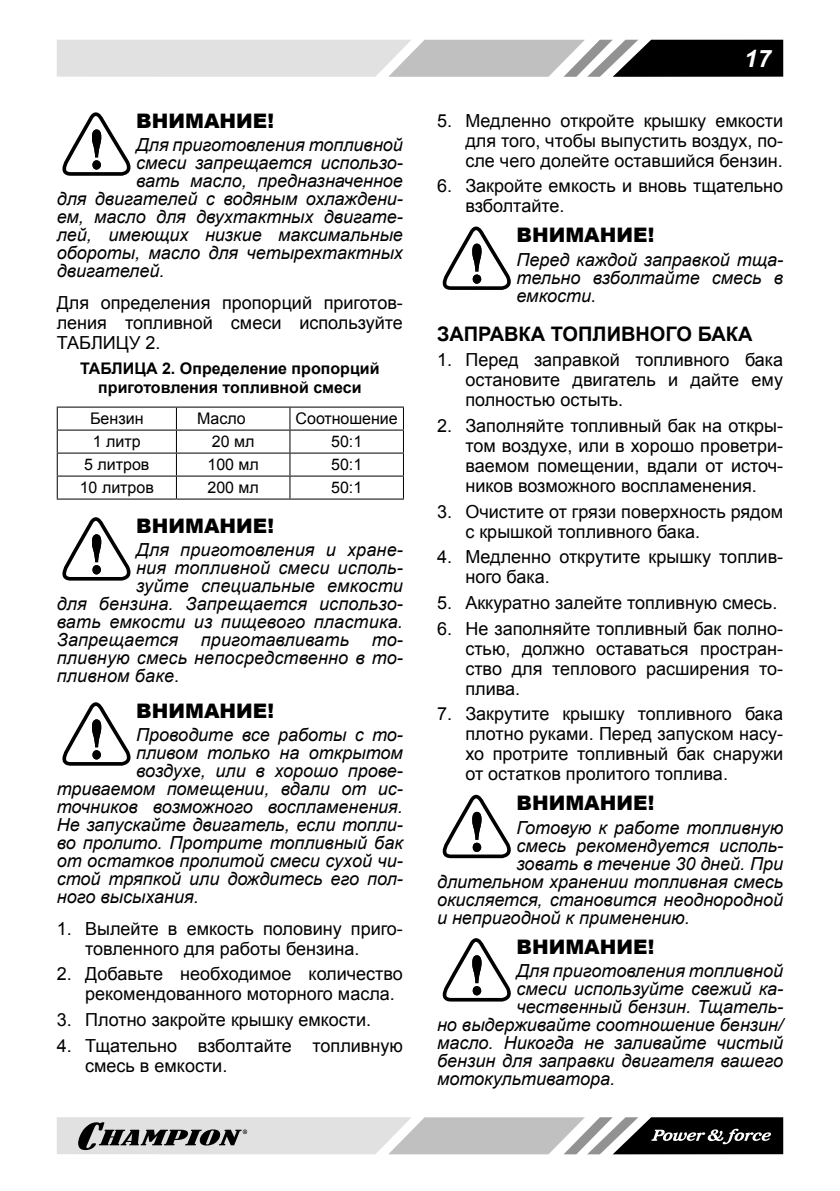
<style>
.page{position:relative;width:840px;height:1191px;background:#fff}
.page>*{position:absolute;margin:0;border:0;box-sizing:border-box;transform-origin:0 0}
.t1{font:italic 700 24px "Arial";color:#fff}
.t2{font:900 20px "Arial";color:#000}
.t3{font:700 20px "Arial";color:#000}
.t4{font:italic 18px/18px "Arial";color:#000;text-align:justify}
.t5{font:18px/20px "Arial";color:#000;text-align:justify}
.t6{font:16px "Arial";color:#000}
.t7{font:700 16px/19.2px "Arial";color:#000;text-align:center}
</style>
<div class="page">
<svg style="left:57px;top:40px;width:725px;height:37px;background:#ababab"></svg>
<svg style="left:57px;top:1117px;width:725px;height:37px;background:#a2a2a2"></svg>
<svg style="left:62px;top:112px;width:69px;height:64px"></svg>
<hr style="left:57px;top:406px;width:119px;height:1px;background:#000">
<hr style="left:176px;top:406px;width:114px;height:1px;background:#000">
<hr style="left:290px;top:406px;width:114px;height:1px;background:#000">
<hr style="left:57px;top:429px;width:119px;height:1px;background:#000">
<hr style="left:176px;top:429px;width:114px;height:1px;background:#000">
<hr style="left:290px;top:429px;width:114px;height:1px;background:#000">
<hr style="left:57px;top:452px;width:119px;height:1px;background:#000">
<hr style="left:176px;top:452px;width:114px;height:1px;background:#000">
<hr style="left:290px;top:452px;width:114px;height:1px;background:#000">
<hr style="left:57px;top:475px;width:119px;height:1px;background:#000">
<svg style="left:57px;top:407px;width:1px;height:91px"></svg>
<hr style="left:176px;top:475px;width:114px;height:1px;background:#000">
<svg style="left:176px;top:407px;width:1px;height:91px"></svg>
<hr style="left:290px;top:475px;width:114px;height:1px;background:#000">
<svg style="left:289px;top:407px;width:1px;height:91px"></svg>
<svg style="left:403px;top:407px;width:1px;height:91px"></svg>
<hr style="left:57px;top:498px;width:119px;height:1px;background:#000">
<hr style="left:176px;top:498px;width:114px;height:1px;background:#000">
<hr style="left:290px;top:498px;width:114px;height:1px;background:#000">
<svg style="left:62px;top:517px;width:69px;height:63px"></svg>
<svg style="left:62px;top:702px;width:69px;height:63px"></svg>
<svg style="left:442px;top:226px;width:69px;height:64px"></svg>
<svg style="left:442px;top:794px;width:69px;height:64px"></svg>
<svg style="left:442px;top:938px;width:69px;height:63px"></svg>
<p class="t2" style="left:136px;top:106px;width:139px">ВНИМАНИЕ!</p>
<p class="t4" style="left:136px;top:136px;width:268px">Для приготовления топливной</p>
<p class="t4" style="left:136px;top:154px;width:268px">смеси запрещается использо-</p>
<p class="t4" style="left:136px;top:172px;width:268px">вать масло, предназначенное</p>
<p class="t4" style="left:57px;top:190px;width:347px">для двигателей с водяным охлаждени-</p>
<p class="t4" style="left:57px;top:208px;width:347px">ем, масло для двухтактных двигате-</p>
<p class="t4" style="left:57px;top:226px;width:347px">лей, имеющих низкие максимальные</p>
<p class="t4" style="left:57px;top:244px;width:347px">обороты, масло для четырехтактных</p>
<p class="t4" style="left:57px;top:262px;width:109px">двигателей.</p>
<p class="t5" style="left:57px;top:293px;width:347px">Для определения пропорций приготов&shy;ления топливной смеси используйте ТАБЛИЦУ 2.</p>
<p class="t7" style="left:80px;top:359px;width:301px">ТАБЛИЦА 2. Определение пропорций приготовления топливной смеси</p>
<p class="t6" style="left:90px;top:408px;width:55px">Бензин</p>
<p class="t6" style="left:197px;top:408px;width:50px">Масло</p>
<p class="t6" style="left:295px;top:408px;width:104px">Соотношение</p>
<p class="t6" style="left:93px;top:431px;width:49px">1 литр</p>
<p class="t6" style="left:212px;top:431px;width:44px">20 мл</p>
<p class="t6" style="left:331px;top:431px;width:33px">50:1</p>
<p class="t6" style="left:84px;top:454px;width:67px">5 литров</p>
<p class="t6" style="left:207px;top:454px;width:53px">100 мл</p>
<p class="t6" style="left:331px;top:454px;width:33px">50:1</p>
<p class="t6" style="left:80px;top:477px;width:76px">10 литров</p>
<p class="t6" style="left:207px;top:477px;width:53px">200 мл</p>
<p class="t6" style="left:331px;top:477px;width:33px">50:1</p>
<p class="t2" style="left:136px;top:511px;width:139px">ВНИМАНИЕ!</p>
<p class="t4" style="left:136px;top:541px;width:268px">Для приготовления и хране-</p>
<p class="t4" style="left:136px;top:559px;width:268px">ния топливной смеси исполь-</p>
<p class="t4" style="left:136px;top:577px;width:268px">зуйте специальные емкости</p>
<p class="t4" style="left:57px;top:595px;width:347px">для бензина. Запрещается использо-</p>
<p class="t4" style="left:57px;top:613px;width:347px">вать емкости из пищевого пластика.</p>
<p class="t4" style="left:57px;top:631px;width:123px">Запрещается</p>
<p class="t4" style="left:201px;top:631px;width:150px">приготавливать</p>
<p class="t4" style="left:57px;top:631px;width:347px;text-indent:315px">то&shy;пливную смесь непосредственно в то&shy;пливном баке.</p>
<p class="t2" style="left:136px;top:696px;width:139px">ВНИМАНИЕ!</p>
<p class="t4" style="left:136px;top:726px;width:268px">Проводите все работы с то-</p>
<p class="t4" style="left:136px;top:744px;width:268px">пливом только на открытом</p>
<p class="t4" style="left:136px;top:762px;width:268px">воздухе, или в хорошо прове-</p>
<p class="t4" style="left:57px;top:780px;width:347px">триваемом помещении, вдали от ис-</p>
<p class="t4" style="left:57px;top:798px;width:347px">точников возможного воспламенения.</p>
<p class="t4" style="left:57px;top:816px;width:347px">Не запускайте двигатель, если топли-</p>
<p class="t4" style="left:57px;top:834px;width:347px">во пролито. Протрите топливный бак</p>
<p class="t4" style="left:57px;top:852px;width:347px">от остатков пролитой смеси сухой чи-</p>
<p class="t4" style="left:57px;top:870px;width:347px">стой тряпкой или дождитесь его пол-</p>
<p class="t4" style="left:57px;top:888px;width:143px">ного высыхания.</p>
<p class="t5" style="left:85px;top:918px;width:319px;text-indent:-28px">1. Вылейте в емкость половину приго&shy;товленного для работы бензина.</p>
<p class="t5" style="left:85px;top:964px;width:319px;text-indent:-28px">2. Добавьте необходимое количество рекомендованного моторного масла.</p>
<p class="t5" style="left:57px;top:1010px;width:316px">3. Плотно закройте крышку емкости.</p>
<p class="t5" style="left:85px;top:1035px;width:319px;text-indent:-28px">4. Тщательно взболтайте топливную смесь в емкости.</p>
<h1 class="t1" style="left:743px;top:44px;width:28px">17</h1>
<p class="t5" style="left:465px;top:110px;width:319px;text-indent:-28px">5. Медленно откройте крышку емкости для того, чтобы выпустить воздух, по&shy;сле чего долейте оставшийся бензин.</p>
<p class="t5" style="left:465px;top:176px;width:319px;text-indent:-28px">6. Закройте емкость и вновь тщательно взболтайте.</p>
<p class="t2" style="left:516px;top:220px;width:139px">ВНИМАНИЕ!</p>
<p class="t4" style="left:516px;top:250px;width:268px">Перед каждой заправкой тща&shy;тельно взболтайте смесь в емкости.</p>
<p class="t3" style="left:437px;top:320px;width:317px">ЗАПРАВКА ТОПЛИВНОГО БАКА</p>
<p class="t5" style="left:465px;top:350px;width:319px;text-indent:-28px">1. Перед заправкой топливного бака остановите двигатель и дайте ему полностью остыть.</p>
<p class="t5" style="left:465px;top:416px;width:319px;text-indent:-28px">2. Заполняйте топливный бак на откры&shy;том воздухе, или в хорошо проветри&shy;ваемом помещении, вдали от источ&shy;ников возможного воспламенения.</p>
<p class="t5" style="left:465px;top:501px;width:319px;text-indent:-28px">3. Очистите от грязи поверхность рядом с крышкой топливного бака.</p>
<p class="t5" style="left:465px;top:547px;width:319px;text-indent:-28px">4. Медленно открутите крышку топлив&shy;ного бака.</p>
<p class="t5" style="left:437px;top:593px;width:341px">5. Аккуратно залейте топливную смесь.</p>
<p class="t5" style="left:465px;top:618px;width:319px;text-indent:-28px">6. Не заполняйте топливный бак полно&shy;стью, должно оставаться простран&shy;ство для теплового расширения то&shy;плива.</p>
<p class="t5" style="left:465px;top:704px;width:319px;text-indent:-28px">7. Закрутите крышку топливного бака плотно руками. Перед запуском насу&shy;хо протрите топливный бак снаружи от остатков пролитого топлива.</p>
<p class="t2" style="left:516px;top:788px;width:139px">ВНИМАНИЕ!</p>
<p class="t4" style="left:516px;top:818px;width:268px">Готовую к работе топливную</p>
<p class="t4" style="left:516px;top:836px;width:268px">смесь рекомендуется исполь-</p>
<p class="t4" style="left:516px;top:854px;width:268px">зовать в течение 30 дней. При</p>
<p class="t4" style="left:437px;top:872px;width:347px">длительном хранении топливная смесь</p>
<p class="t4" style="left:437px;top:890px;width:347px">окисляется, становится неоднородной</p>
<p class="t4" style="left:437px;top:908px;width:254px">и непригодной к применению.</p>
<p class="t2" style="left:516px;top:932px;width:139px">ВНИМАНИЕ!</p>
<p class="t4" style="left:516px;top:962px;width:268px">Для приготовления топливной</p>
<p class="t4" style="left:516px;top:980px;width:268px">смеси используйте свежий ка-</p>
<p class="t4" style="left:516px;top:998px;width:268px">чественный бензин. Тщатель-</p>
<p class="t4" style="left:437px;top:1016px;width:347px">но выдерживайте соотношение бензин/</p>
<p class="t4" style="left:437px;top:1034px;width:347px">масло. Никогда не заливайте чистый</p>
<p class="t4" style="left:437px;top:1052px;width:347px">бензин для заправки двигателя вашего</p>
<p class="t4" style="left:437px;top:1070px;width:179px">мотокультиватора.</p>
</div>
